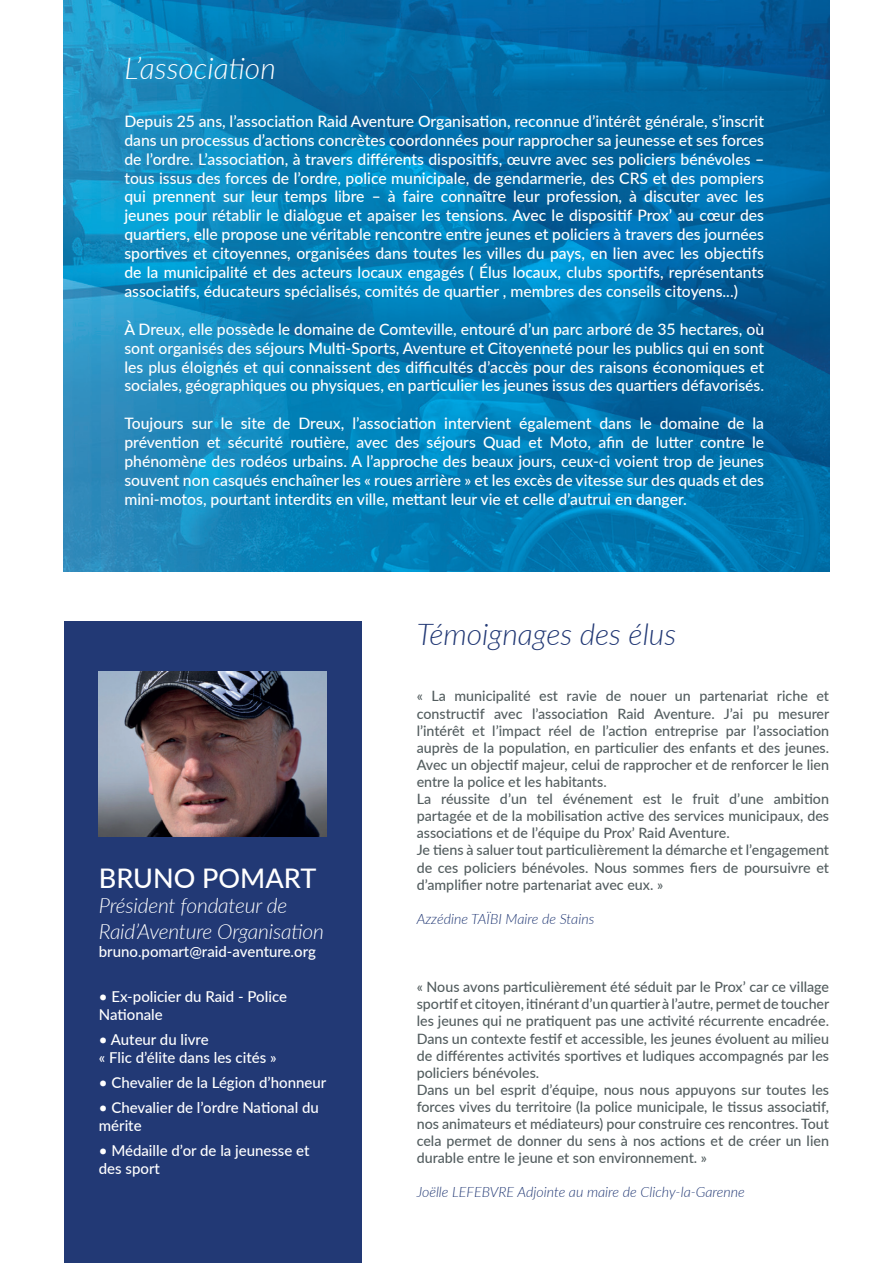
<style>
.page{position:relative;width:893px;height:1263px;background:#fff}
.page>*{position:absolute;margin:0;border:0;box-sizing:border-box;transform-origin:0 0}
.t1{font:italic 300 30px "Lato";color:#223975}
.t2{font:italic 300 30px "Lato";color:#fff}
.t3{font:500 27px "Lato";color:#fff}
.t4{font:italic 300 21px/25.2px "Lato";letter-spacing:-.01em;color:#fff}
.t5{font:500 15.75px/18.9px "Lato";color:#fff;text-align:justify}
.t6{font:500 15px/18px "Lato";color:#fff}
.t7{font:500 14.25px/17.1px "Lato";color:#535d5f}
.t8{font:italic 300 14.25px "Lato";color:#223975}
</style>
<div class="page">
<img style="left:64px;top:0;width:765px;height:572px">
<div style="left:64px;top:621px;width:297px;height:642px;background:#223975"></div>
<img style="left:99px;top:671px;width:227px;height:166px">
<h1 class="t2" style="left:124px;top:48px;width:153px">L’association</h1>
<p class="t5" style="left:124px;top:111px;width:641px">Depuis 25 ans, l’association Raid Aventure Organisation, reconnue d’intérêt générale, s’inscrit dans un processus d’actions concrètes coordonnées pour rapprocher sa jeunesse et ses forces de l’ordre. L’association, à travers différents dispositifs, œuvre avec ses policiers bénévoles – tous issus des forces de l’ordre, police municipale, de gendarmerie, des CRS et des pompiers qui prennent sur leur temps libre – à faire connaître leur profession, à discuter avec les jeunes pour rétablir le dialogue et apaiser les tensions. Avec le dispositif Prox’ au cœur des quartiers, elle propose une véritable rencontre entre jeunes et policiers à travers des journées sportives et citoyennes, organisées dans toutes les villes du pays, en lien avec les objectifs de la municipalité et des acteurs locaux engagés ( Élus locaux, clubs sportifs, représentants associatifs, éducateurs spécialisés, comités de quartier , membres des conseils citoyens...)</p>
<p class="t5" style="left:124px;top:319px;width:641px">À Dreux, elle possède le domaine de Comteville, entouré d’un parc arboré de 35 hectares, où sont organisés des séjours Multi-Sports, Aventure et Citoyenneté pour les publics qui en sont les plus éloignés et qui connaissent des difficultés d’accès pour des raisons économiques et sociales, géographiques ou physiques, en particulier les jeunes issus des quartiers défavorisés.</p>
<p class="t5" style="left:124px;top:413px;width:641px">Toujours sur le site de Dreux, l’association intervient également dans le domaine de la prévention et sécurité routière, avec des séjours Quad et Moto, afin de lutter contre le phénomène des rodéos urbains. A l’approche des beaux jours, ceux-ci voient trop de jeunes souvent non casqués enchaîner les « roues arrière » et les excès de vitesse sur des quads et des mini-motos, pourtant interdits en ville, mettant leur vie et celle d’autrui en danger.</p>
<h2 class="t3" style="left:99px;top:859px;width:219px">BRUNO POMART</h2>
<h3 class="t4" style="left:99px;top:892px;width:226px">Président fondateur de<br>Raid’Aventure Organisation</h3>
<p class="t6" style="left:99px;top:941px;width:219px">bruno.pomart@raid-aventure.org</p>
<p class="t6" style="left:99px;top:986px;width:190px">• Ex-policier du Raid - Police<br>Nationale</p>
<p class="t6" style="left:99px;top:1030px;width:179px">• Auteur du livre<br>« Flic d’élite dans les cités »</p>
<p class="t6" style="left:99px;top:1073px;width:229px">• Chevalier de la Légion d’honneur</p>
<p class="t6" style="left:99px;top:1098px;width:222px">• Chevalier de l’ordre National du mérite</p>
<p class="t6" style="left:99px;top:1141px;width:212px">• Médaille d’or de la jeunesse et des sport</p>
<h1 class="t1" style="left:417px;top:614px;width:261px">Témoignages des élus</h1>
<p class="t7" style="left:417px;top:687px;width:414px">« La municipalité est ravie de nouer un partenariat riche et constructif avec l’association Raid Aventure. J’ai pu mesurer l’intérêt et l’impact réel de l’action entreprise par l’association auprès de la population, en particulier des enfants et des jeunes.<br>Avec un objectif majeur, celui de rapprocher et de renforcer le lien entre la police et les habitants.<br>La réussite d’un tel événement est le fruit d’une ambition partagée et de la mobilisation active des services municipaux, des associations et de l’équipe du Prox’ Raid Aventure.<br>Je tiens à saluer tout particulièrement la démarche et l’engagement de ces policiers bénévoles. Nous sommes fiers de poursuivre et d’amplifier notre partenariat avec eux. »</p>
<p class="t8" style="left:417px;top:909px;width:179px">Azzédine TAÏBI Maire de Stains</p>
<p class="t7" style="left:417px;top:978px;width:414px">« Nous avons particulièrement été séduit par le Prox’ car ce village sportif et citoyen, itinérant d’un quartier à l’autre, permet de toucher les jeunes qui ne pratiquent pas une activité récurrente encadrée.<br>Dans un contexte festif et accessible, les jeunes évoluent au milieu de différentes activités sportives et ludiques accompagnés par les policiers bénévoles.<br>Dans un bel esprit d’équipe, nous nous appuyons sur toutes les forces vives du territoire (la police municipale, le tissus associatif, nos animateurs et médiateurs) pour construire ces rencontres. Tout cela permet de donner du sens à nos actions et de créer un lien durable entre le jeune et son environnement. »</p>
<p class="t8" style="left:417px;top:1182px;width:330px">Joëlle LEFEBVRE Adjointe au maire de Clichy-la-Garenne</p>
</div>
